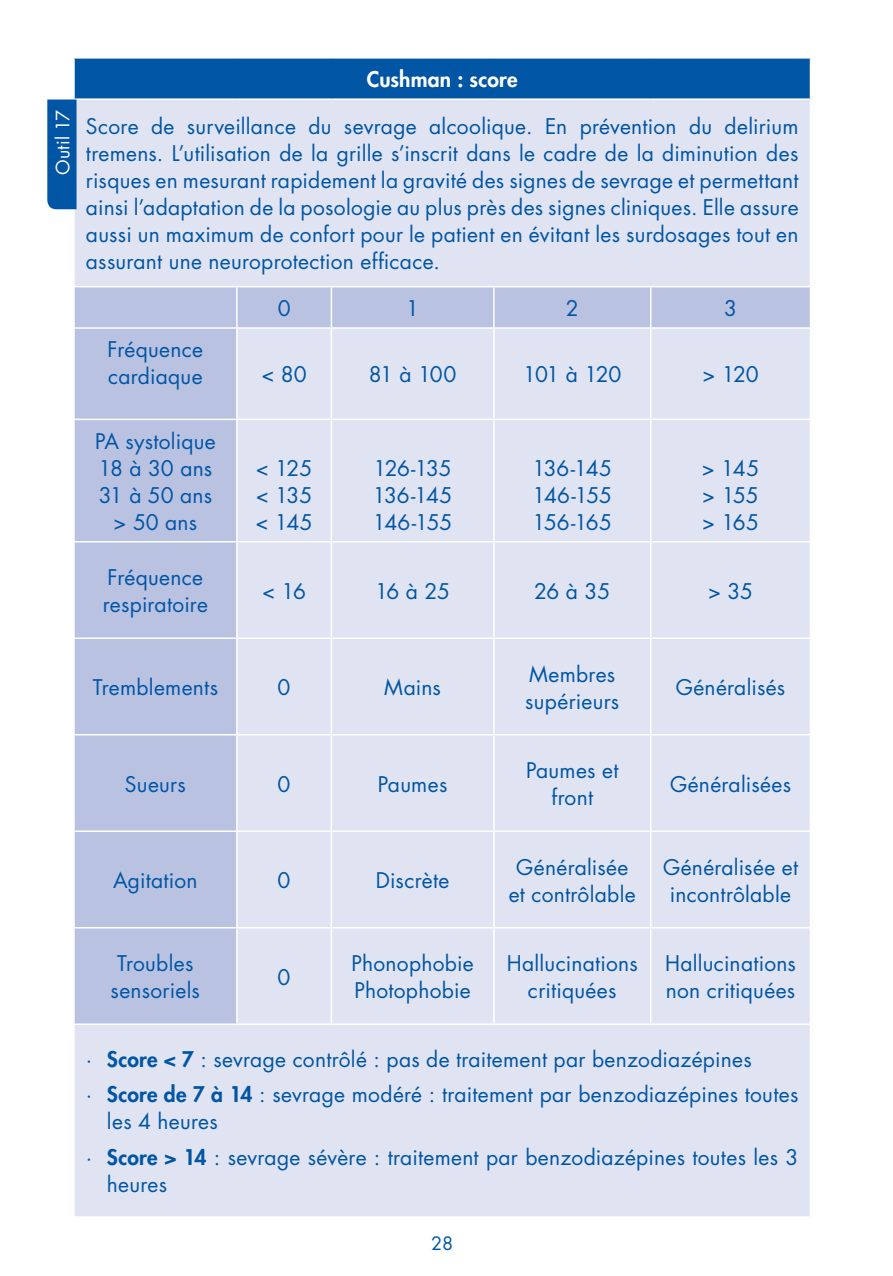
<style>
.page{position:relative;width:893px;height:1276px;background:#fff}
.page>*{position:absolute;margin:0;border:0;box-sizing:border-box;transform-origin:0 0}
.t1{font:21px/27px "Futura Std";letter-spacing:.015em;color:#0155a5}
.t2{font:800 21px "Futura Std";letter-spacing:.01em;color:#fff}
.t3{font:18px "Futura Std";letter-spacing:.01em;color:#fff}
.t4{font:18px "Futura Std";color:#0155a5}
.s1{font-weight:800}
</style>
<div class="page">
<div style="left:74px;top:58px;width:736px;height:41px;background:#0155a5"></div>
<div style="left:75px;top:100px;width:735px;height:1116px;background:#e0e4f2"></div>
<svg style="left:75px;top:287px;width:735px;height:736px;background:#d5dbed"></svg>
<hr style="left:73px;top:57px;width:164px;height:2px;background:#fff">
<hr style="left:73px;top:59px;width:2px;height:39px;background:#fff">
<hr style="left:237px;top:57px;width:94px;height:2px;background:#fff">
<hr style="left:331px;top:57px;width:163px;height:2px;background:#fff">
<hr style="left:494px;top:57px;width:157px;height:2px;background:#fff">
<hr style="left:651px;top:57px;width:160px;height:2px;background:#fff">
<hr style="left:73px;top:98px;width:164px;height:2px;background:#fff">
<hr style="left:237px;top:98px;width:94px;height:2px;background:#fff">
<hr style="left:331px;top:98px;width:163px;height:2px;background:#fff">
<hr style="left:494px;top:98px;width:157px;height:2px;background:#fff">
<hr style="left:651px;top:98px;width:160px;height:2px;background:#fff">
<hr style="left:73px;top:286px;width:164px;height:1px;background:#fff">
<hr style="left:237px;top:286px;width:94px;height:1px;background:#fff">
<hr style="left:236px;top:287px;width:2px;height:40px;background:#fff">
<hr style="left:331px;top:286px;width:163px;height:1px;background:#fff">
<hr style="left:331px;top:287px;width:1px;height:40px;background:#fff">
<hr style="left:494px;top:286px;width:157px;height:1px;background:#fff">
<hr style="left:493px;top:287px;width:2px;height:40px;background:#fff">
<hr style="left:651px;top:286px;width:160px;height:1px;background:#fff">
<hr style="left:650px;top:287px;width:1px;height:40px;background:#fff">
<hr style="left:73px;top:327px;width:164px;height:2px;background:#fff">
<hr style="left:237px;top:327px;width:94px;height:2px;background:#fff">
<hr style="left:236px;top:329px;width:2px;height:89px;background:#fff">
<hr style="left:331px;top:327px;width:163px;height:2px;background:#fff">
<hr style="left:331px;top:329px;width:1px;height:89px;background:#fff">
<hr style="left:494px;top:327px;width:157px;height:2px;background:#fff">
<hr style="left:493px;top:329px;width:2px;height:89px;background:#fff">
<hr style="left:651px;top:327px;width:160px;height:2px;background:#fff">
<hr style="left:650px;top:329px;width:1px;height:89px;background:#fff">
<hr style="left:73px;top:418px;width:164px;height:2px;background:#fff">
<hr style="left:237px;top:418px;width:94px;height:2px;background:#fff">
<hr style="left:236px;top:420px;width:2px;height:121px;background:#fff">
<hr style="left:331px;top:418px;width:163px;height:2px;background:#fff">
<hr style="left:331px;top:420px;width:1px;height:121px;background:#fff">
<hr style="left:494px;top:418px;width:157px;height:2px;background:#fff">
<hr style="left:493px;top:420px;width:2px;height:121px;background:#fff">
<hr style="left:651px;top:418px;width:160px;height:2px;background:#fff">
<hr style="left:650px;top:420px;width:1px;height:121px;background:#fff">
<hr style="left:73px;top:541px;width:164px;height:1px;background:#fff">
<hr style="left:237px;top:541px;width:94px;height:1px;background:#fff">
<hr style="left:236px;top:542px;width:2px;height:95px;background:#fff">
<hr style="left:331px;top:541px;width:163px;height:1px;background:#fff">
<hr style="left:331px;top:542px;width:1px;height:95px;background:#fff">
<hr style="left:494px;top:541px;width:157px;height:1px;background:#fff">
<hr style="left:493px;top:542px;width:2px;height:95px;background:#fff">
<hr style="left:651px;top:541px;width:160px;height:1px;background:#fff">
<hr style="left:650px;top:542px;width:1px;height:95px;background:#fff">
<hr style="left:73px;top:637px;width:164px;height:2px;background:#fff">
<hr style="left:237px;top:637px;width:94px;height:2px;background:#fff">
<hr style="left:236px;top:639px;width:2px;height:95px;background:#fff">
<hr style="left:331px;top:637px;width:163px;height:2px;background:#fff">
<hr style="left:331px;top:639px;width:1px;height:95px;background:#fff">
<hr style="left:494px;top:637px;width:157px;height:2px;background:#fff">
<hr style="left:493px;top:639px;width:2px;height:95px;background:#fff">
<hr style="left:651px;top:637px;width:160px;height:2px;background:#fff">
<hr style="left:650px;top:639px;width:1px;height:95px;background:#fff">
<hr style="left:73px;top:734px;width:164px;height:1px;background:#fff">
<hr style="left:237px;top:734px;width:94px;height:1px;background:#fff">
<hr style="left:236px;top:735px;width:2px;height:95px;background:#fff">
<hr style="left:331px;top:734px;width:163px;height:1px;background:#fff">
<hr style="left:331px;top:735px;width:1px;height:95px;background:#fff">
<hr style="left:494px;top:734px;width:157px;height:1px;background:#fff">
<hr style="left:493px;top:735px;width:2px;height:95px;background:#fff">
<hr style="left:651px;top:734px;width:160px;height:1px;background:#fff">
<hr style="left:650px;top:735px;width:1px;height:95px;background:#fff">
<hr style="left:73px;top:830px;width:164px;height:2px;background:#fff">
<hr style="left:237px;top:830px;width:94px;height:2px;background:#fff">
<hr style="left:236px;top:832px;width:2px;height:95px;background:#fff">
<hr style="left:331px;top:830px;width:163px;height:2px;background:#fff">
<hr style="left:331px;top:832px;width:1px;height:95px;background:#fff">
<hr style="left:494px;top:830px;width:157px;height:2px;background:#fff">
<hr style="left:493px;top:832px;width:2px;height:95px;background:#fff">
<hr style="left:651px;top:830px;width:160px;height:2px;background:#fff">
<hr style="left:650px;top:832px;width:1px;height:95px;background:#fff">
<hr style="left:73px;top:927px;width:164px;height:1px;background:#fff">
<hr style="left:237px;top:927px;width:94px;height:1px;background:#fff">
<hr style="left:236px;top:928px;width:2px;height:95px;background:#fff">
<hr style="left:331px;top:927px;width:163px;height:1px;background:#fff">
<hr style="left:331px;top:928px;width:1px;height:95px;background:#fff">
<hr style="left:494px;top:927px;width:157px;height:1px;background:#fff">
<hr style="left:493px;top:928px;width:2px;height:95px;background:#fff">
<hr style="left:651px;top:927px;width:160px;height:1px;background:#fff">
<hr style="left:650px;top:928px;width:1px;height:95px;background:#fff">
<hr style="left:73px;top:1023px;width:164px;height:2px;background:#fff">
<hr style="left:237px;top:1023px;width:94px;height:2px;background:#fff">
<hr style="left:331px;top:1023px;width:163px;height:2px;background:#fff">
<hr style="left:494px;top:1023px;width:157px;height:2px;background:#fff">
<hr style="left:651px;top:1023px;width:160px;height:2px;background:#fff">
<svg style="left:47px;top:99px;width:30px;height:110px;background:#095aa7"></svg>
<p class="t3" style="left:51px;top:175px;width:67px;rotate:-90deg">Outil 17</p>
<p class="t2" style="left:367px;top:66px;width:152px">Cushman : score</p>
<p class="t1" style="left:86px;top:113px;width:714px;text-align:justify">Score de surveillance du sevrage alcoolique. En prévention du delirium tremens. L’utilisation de la grille s’inscrit dans le cadre de la diminution des risques en mesurant rapidement la gravité des signes de sevrage et permettant ainsi l’adaptation de la posologie au plus près des signes cliniques. Elle assure aussi un maximum de confort pour le patient en évitant les surdosages tout en assurant une neuroprotection efficace.</p>
<p class="t1" style="left:278px;top:295px;width:14px">0</p>
<p class="t1" style="left:406px;top:295px;width:14px">1</p>
<p class="t1" style="left:566px;top:295px;width:14px">2</p>
<p class="t1" style="left:724px;top:295px;width:14px">3</p>
<p class="t1" style="left:108px;top:336px;width:97px">Fréquence cardiaque</p>
<p class="t1" style="left:261px;top:361px;width:47px">&lt; 80</p>
<p class="t1" style="left:369px;top:361px;width:89px">81 à 100</p>
<p class="t1" style="left:523px;top:361px;width:100px">101 à 120</p>
<p class="t1" style="left:702px;top:361px;width:58px">&gt; 120</p>
<p class="t1" style="left:95px;top:428px;width:122px;text-align:center">PA systolique<br>18 à 30 ans<br>31 à 50 ans &gt; 50 ans</p>
<p class="t1" style="left:103px;top:564px;width:107px">Fréquence respiratoire</p>
<p class="t1" style="left:255px;top:455px;width:59px;text-align:justify">&lt; 125 &lt; 135 &lt; 145</p>
<p class="t1" style="left:373px;top:455px;width:81px;text-align:justify">126-135<br>136-145<br>146-155</p>
<p class="t1" style="left:532px;top:455px;width:81px;text-align:justify">136-145<br>146-155<br>156-165</p>
<p class="t1" style="left:702px;top:455px;width:59px;text-align:justify">&gt; 145 &gt; 155 &gt; 165</p>
<p class="t1" style="left:262px;top:578px;width:45px">&lt; 16</p>
<p class="t1" style="left:375px;top:578px;width:77px">16 à 25</p>
<p class="t1" style="left:534px;top:578px;width:78px">26 à 35</p>
<p class="t1" style="left:708px;top:578px;width:47px">&gt; 35</p>
<p class="t1" style="left:93px;top:674px;width:127px">Tremblements</p>
<p class="t1" style="left:278px;top:674px;width:14px">0</p>
<p class="t1" style="left:384px;top:674px;width:58px">Mains</p>
<p class="t1" style="left:525px;top:661px;width:95px">Membres supérieurs</p>
<p class="t1" style="left:676px;top:674px;width:111px">Généralisés</p>
<p class="t1" style="left:125px;top:771px;width:62px">Sueurs</p>
<p class="t1" style="left:278px;top:771px;width:14px">0</p>
<p class="t1" style="left:378px;top:771px;width:71px">Paumes</p>
<p class="t1" style="left:526px;top:757px;width:94px;text-align:center">Paumes et front</p>
<p class="t1" style="left:670px;top:771px;width:122px">Généralisées</p>
<p class="t1" style="left:113px;top:867px;width:86px">Agitation</p>
<p class="t1" style="left:278px;top:867px;width:14px">0</p>
<p class="t1" style="left:376px;top:867px;width:75px">Discrète</p>
<p class="t1" style="left:509px;top:854px;width:129px;text-align:center">Généralisée et contrôlable</p>
<p class="t1" style="left:663px;top:854px;width:136px;text-align:center">Généralisée et incontrôlable</p>
<p class="t1" style="left:111px;top:950px;width:91px;text-align:center">Troubles sensoriels</p>
<p class="t1" style="left:278px;top:964px;width:14px">0</p>
<p class="t1" style="left:351px;top:950px;width:124px">Phonophobie<br>Photophobie</p>
<p class="t1" style="left:507px;top:950px;width:132px;text-align:center">Hallucinations critiquées</p>
<p class="t1" style="left:665px;top:950px;width:132px">Hallucinations non critiquées</p>
<p class="t1" style="left:86px;top:1041px;width:714px;line-height:35.4px">· <span class="s1">Score &lt; 7</span> : sevrage contrôlé : pas de traitement par benzodiazépines<br>· <span class="s1">Score de 7 à 14</span> : sevrage modéré : traitement par benzodiazépines toutes</p>
<p class="t1" style="left:86px;top:1104px;width:714px;line-height:35.4px;text-indent:21px">les 4 heures<br>· <span class="s1">Score &gt; 14</span> : sevrage sévère : traitement par benzodiazépines toutes les 3</p>
<p class="t1" style="left:107px;top:1171px;width:62px">heures</p>
<p class="t4" style="left:431px;top:1232px;width:24px">28</p>
</div>
